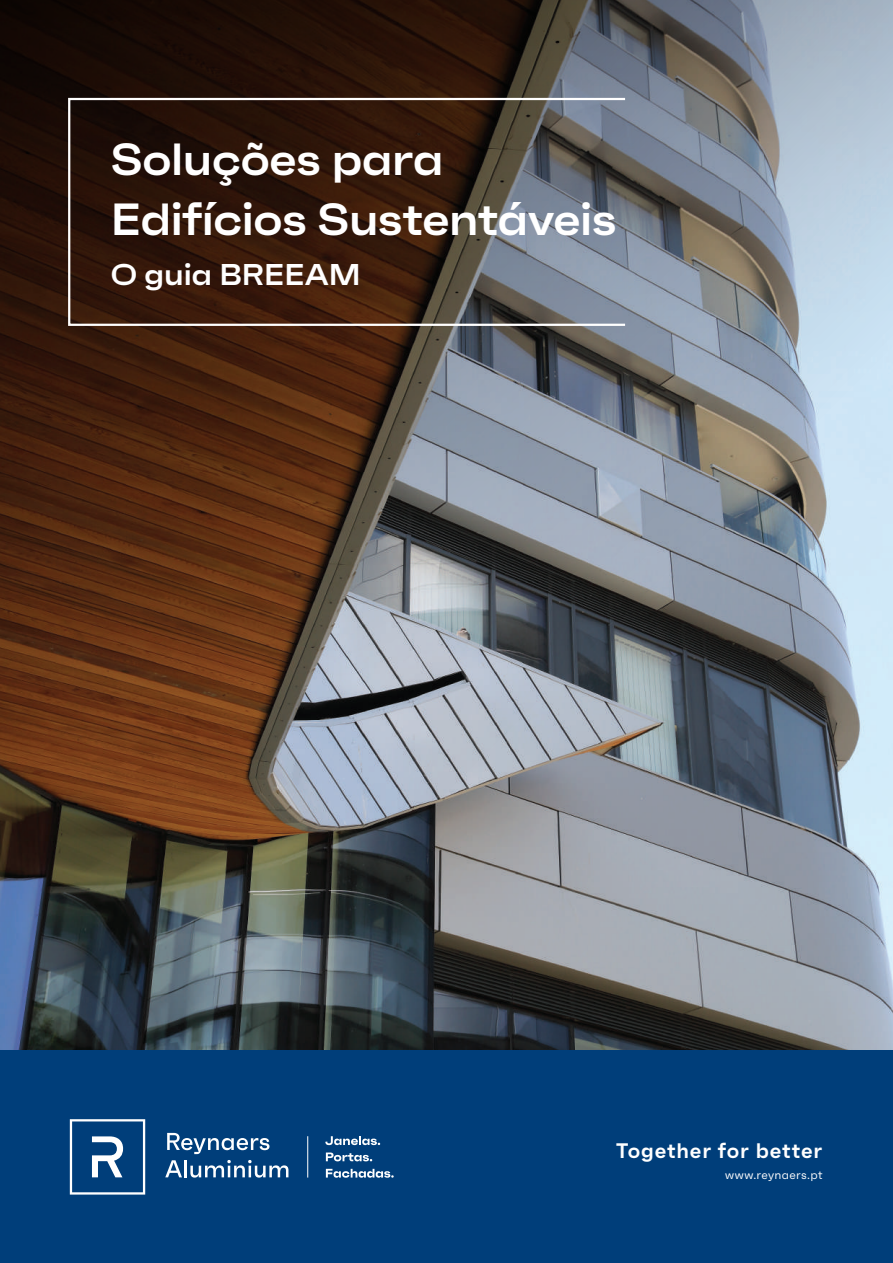
<style>
.page{position:relative;width:893px;height:1263px;background:#fff}
.page>*{position:absolute;margin:0;border:0;box-sizing:border-box;transform-origin:0 0}
.t1{font:600 expanded 45px/60px "Faktum";letter-spacing:-.01em;color:#fff}
.t2{font:600 expanded 30px "Faktum";color:#fff}
.t3{font:600 21px "Faktum";letter-spacing:.035em;color:#fff}
.t4{font:12px "Faktum";letter-spacing:.025em;color:#fff}
</style>
<div class="page">
<img style="left:0;top:0;width:893px;height:1050px">
<div style="left:68px;top:98px;width:558px;height:228px;border:2px solid #fff"></div>
<div style="left:0;top:1050px;width:893px;height:213px;background:#003e7a"></div>
<svg style="left:326px;top:1152px;width:46px;height:9px"></svg>
<svg style="left:167px;top:1133px;width:102px;height:21px"></svg>
<svg style="left:165px;top:1160px;width:17px;height:17px"></svg>
<hr style="left:184px;top:1160px;width:3px;height:17px;background:#fff">
<svg style="left:190px;top:1160px;width:98px;height:17px"></svg>
<svg style="left:70px;top:1119px;width:75px;height:75px"></svg>
<hr style="left:307px;top:1136px;width:1px;height:41px;background:#fff">
<svg style="left:325px;top:1136px;width:55px;height:9px"></svg>
<svg style="left:326px;top:1169px;width:68px;height:9px"></svg>
<p class="t1" style="left:111px;top:129px;width:507px">Soluções para<br>Edifícios Sustentáveis</p>
<p class="t2" style="left:111px;top:256px;width:251px">O guia BREEAM</p>
<p class="t3" style="left:616px;top:1137px;width:208px">Together for better</p>
<p class="t4" style="left:725px;top:1167px;width:99px">www.reynaers.pt</p>
</div>
